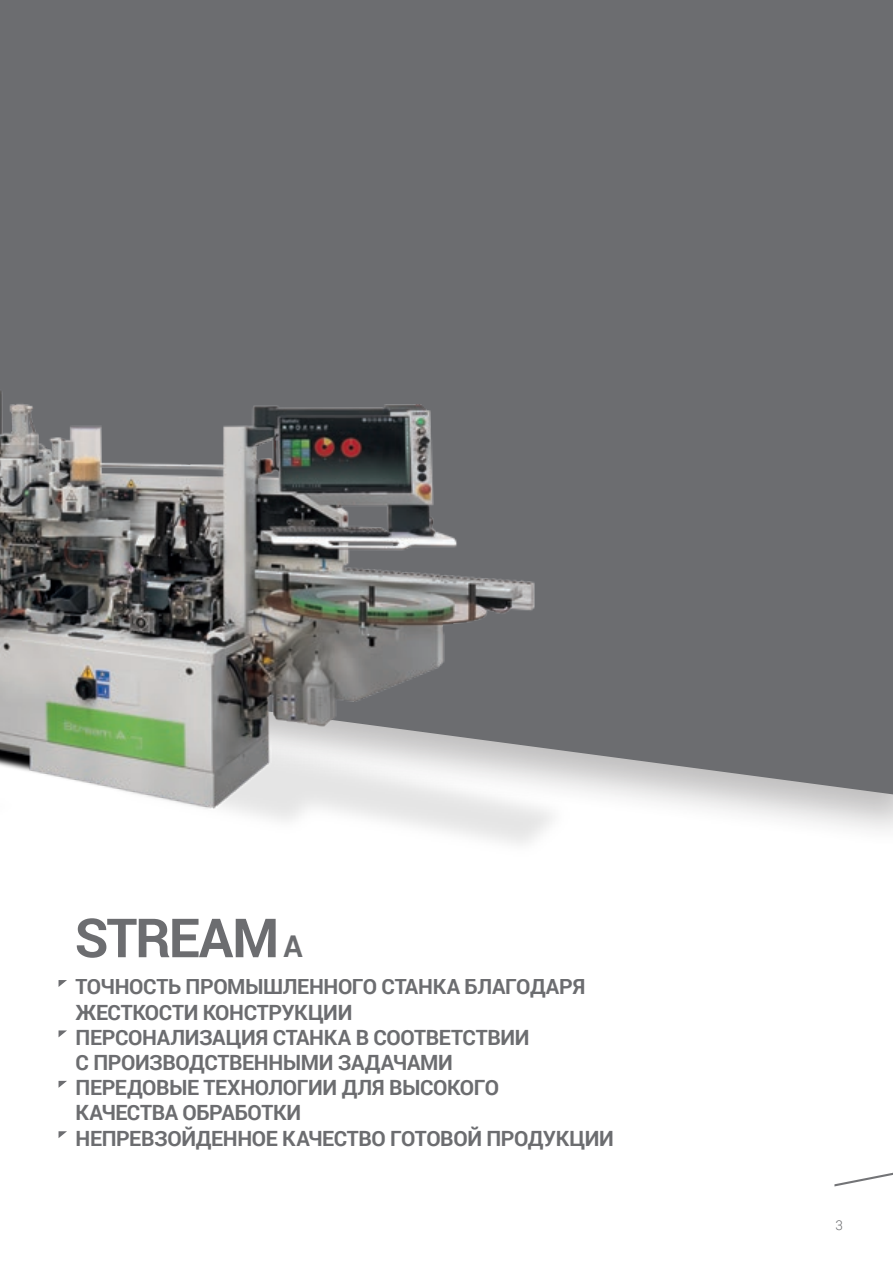
<style>
.page{position:relative;width:893px;height:1263px;background:#fff}
.page>*{position:absolute;margin:0;border:0;box-sizing:border-box;transform-origin:0 0}
.t1{font:700 54px "Roboto";letter-spacing:-.04em;color:#6c6d70}
.t2{font:700 21px/25.2px "Roboto";letter-spacing:-.02em;color:#6c6d70}
.t3{font:300 13.5px "Roboto";color:#6c6d70}
.s1{font-size:30px}
</style>
<div class="page">
<svg style="left:834px;top:1172px;width:59px;height:14px"></svg>
<div style="left:0;top:0;width:893px;height:849px;background:#231f20;opacity:.3"></div>
<div style="left:0;top:0;width:893px;height:796px;background:#6c6d70"></div>
<img style="left:0;top:310px;width:586px;height:539px">
<svg style="left:59px;top:980px;width:8px;height:7px"></svg>
<svg style="left:59px;top:1030px;width:8px;height:7px"></svg>
<svg style="left:59px;top:1081px;width:8px;height:7px"></svg>
<svg style="left:59px;top:1131px;width:8px;height:7px"></svg>
<p class="t1" style="left:74px;top:900px;width:230px">STREAM <span class="s1">A</span></p>
<p class="t2" style="left:76px;top:973px;width:540px">ТОЧНОСТЬ ПРОМЫШЛЕННОГО СТАНКА БЛАГОДАРЯ ЖЕСТКОСТИ КОНСТРУКЦИИ<br>ПЕРСОНАЛИЗАЦИЯ СТАНКА В СООТВЕТСТВИИ<br>С ПРОИЗВОДСТВЕННЫМИ ЗАДАЧАМИ<br>ПЕРЕДОВЫЕ ТЕХНОЛОГИИ ДЛЯ ВЫСОКОГО<br>КАЧЕСТВА ОБРАБОТКИ<br>НЕПРЕВЗОЙДЕННОЕ КАЧЕСТВО ГОТОВОЙ ПРОДУКЦИИ</p>
<p class="t3" style="left:836px;top:1215px;width:9px">3</p>
</div>
